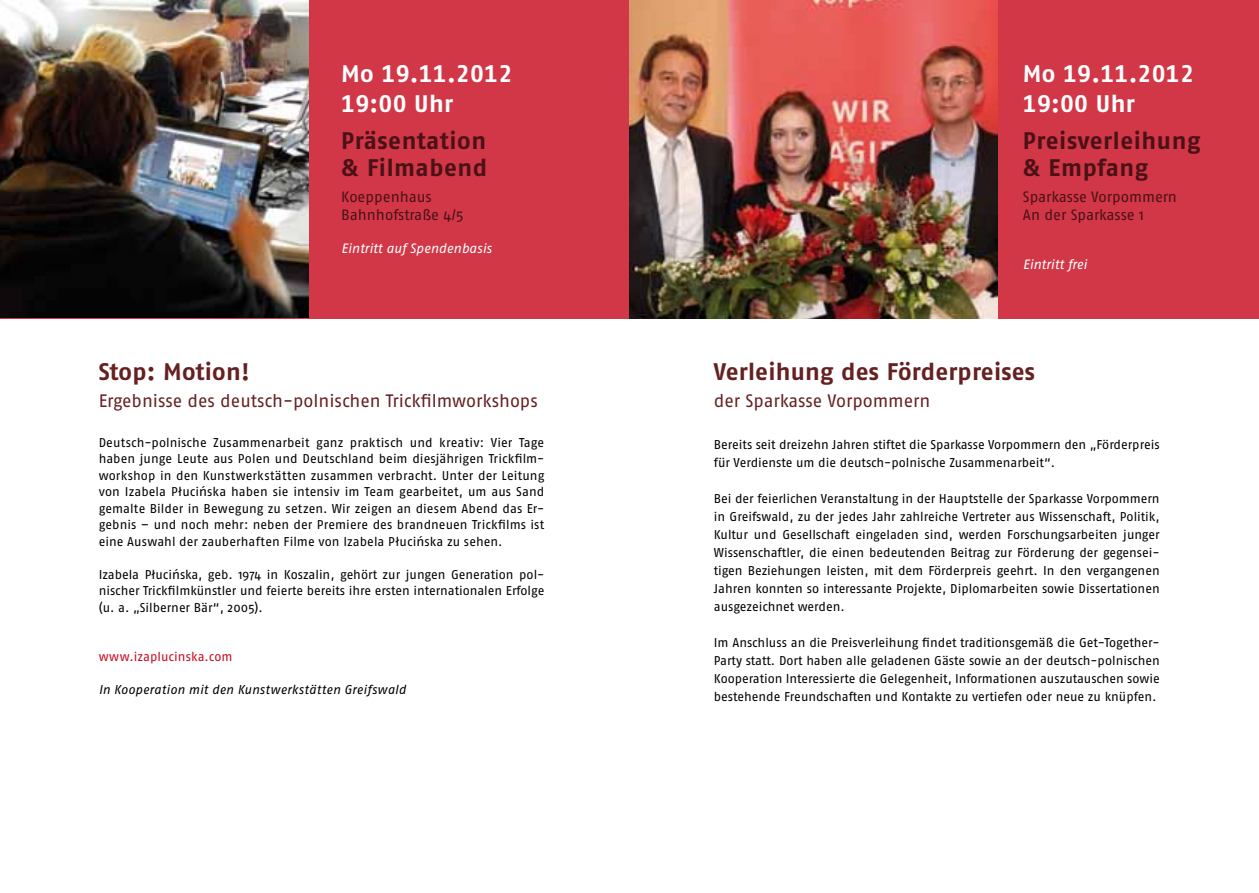
<style>
.page{position:relative;width:1259px;height:893px;background:#fff}
.page>*{position:absolute;margin:0;border:0;box-sizing:border-box;transform-origin:0 0}
.t1{font:24px/27px "Fago No Bold Tf";letter-spacing:.02em;color:#4a1117}
.t2{font:24px/30px "Fago No Bold Tf";letter-spacing:.01em;color:#fff}
.t3{font:24px "Fago No Bold Tf";letter-spacing:.005em;color:#652022}
.t4{font:18px "Fago No";letter-spacing:-.005em;color:#652022}
.t5{font:15px/18px "Fago No";letter-spacing:-.005em;color:#4a1117}
.t6{font:italic 13.5px "Fago No";letter-spacing:-.005em;color:#fff}
.t7{font:12.75px/18px "Fago No";color:#000;text-align:justify}
.t8{font:italic 12.75px "Fago No";letter-spacing:.015em;color:#000}
.t9{font:12.75px "Fago No";letter-spacing:.005em;color:#c80b1f}
.s1{font-family:"Lucida Grande"}
</style>
<div class="page">
<div style="left:0;top:0;width:1259px;height:318px;background:#d13747"></div>
<img style="left:0;top:0;width:309px;height:317px">
<img style="left:629px;top:0;width:368px;height:318px">
<h1 class="t2" style="left:341px;top:58px;width:173px">Mo 19.11.2012<br>19:00 Uhr</h1>
<h1 class="t1" style="left:341px;top:127px;width:148px">Präsentation &amp; Filmabend</h1>
<p class="t5" style="left:341px;top:187px;width:124px">Koeppenhaus<br>Bahnhofstraße 4/5</p>
<p class="t6" style="left:341px;top:240px;width:152px">Eintritt auf Spendenbasis</p>
<h1 class="t3" style="left:99px;top:358px;width:153px">Stop: Motion!</h1>
<h2 class="t4" style="left:99px;top:390px;width:441px">Ergebnisse des deutsch-polnischen Trickfilmworkshops</h2>
<p class="t7" style="left:99px;top:434px;width:447px;line-height:16.5px">Deutsch-polnische Zusammenarbeit ganz praktisch und kreativ: Vier Tage haben junge Leute aus Polen und Deutschland beim diesjährigen Trickfilm&shy;workshop in den Kunstwerkstätten zusammen verbracht. Unter der Leitung von Izabela Płuci<span class="s1">ń</span>ska haben sie intensiv im Team gearbeitet, um aus Sand gemalte Bilder in Bewegung zu setzen. Wir zeigen an diesem Abend das Er&shy;gebnis – und noch mehr: neben der Premiere des brandneuen Trickfilms ist eine Auswahl der zauberhaften Filme von Izabela Płuci<span class="s1">ń</span>ska zu sehen.</p>
<p class="t7" style="left:99px;top:566px;width:447px;line-height:16.5px">Izabela Płuci<span class="s1">ń</span>ska, geb. 1974 in Koszalin, gehört zur jungen Generation pol&shy;nischer Trickfilmkünstler und feierte bereits ihre ersten internationalen Erfolge (u. a. „Silberner Bär“, 2005).</p>
<p class="t9" style="left:99px;top:650px;width:135px">www.izaplucinska.com</p>
<p class="t8" style="left:99px;top:683px;width:309px">In Kooperation mit den Kunstwerkstätten Greifswald</p>
<h1 class="t2" style="left:1023px;top:58px;width:173px">Mo 19.11.2012<br>19:00 Uhr</h1>
<h1 class="t1" style="left:1023px;top:127px;width:179px">Preisverleihung &amp; Empfang</h1>
<p class="t5" style="left:1023px;top:187px;width:156px">Sparkasse Vorpommern<br>An der Sparkasse 1</p>
<p class="t6" style="left:1023px;top:257px;width:66px">Eintritt frei</p>
<h1 class="t3" style="left:714px;top:358px;width:322px">Verleihung des Förderpreises</h1>
<h2 class="t4" style="left:714px;top:391px;width:218px">der Sparkasse Vorpommern</h2>
<p class="t7" style="left:714px;top:435px;width:447px">Bereits seit dreizehn Jahren stiftet die Sparkasse Vorpommern den „Förderpreis für Verdienste um die deutsch-polnische Zusammenarbeit“.</p>
<p class="t7" style="left:714px;top:489px;width:447px">Bei der feierlichen Veranstaltung in der Hauptstelle der Sparkasse Vorpommern in Greifswald, zu der jedes Jahr zahlreiche Vertreter aus Wissenschaft, Politik, Kultur und Gesellschaft eingeladen sind, werden Forschungsarbeiten junger Wissenschaftler, die einen bedeutenden Beitrag zur Förderung der gegensei&shy;tigen Beziehungen leisten, mit dem Förderpreis geehrt. In den vergangenen Jahren konnten so interessante Projekte, Diplomarbeiten sowie Dissertationen ausgezeichnet werden.</p>
<p class="t7" style="left:714px;top:633px;width:447px">Im Anschluss an die Preisverleihung findet traditionsgemäß die Get-Together-Party statt. Dort haben alle geladenen Gäste sowie an der deutsch-polnischen Kooperation Interessierte die Gelegenheit, Informationen auszutauschen sowie bestehende Freundschaften und Kontakte zu vertiefen oder neue zu knüpfen.</p>
</div>
